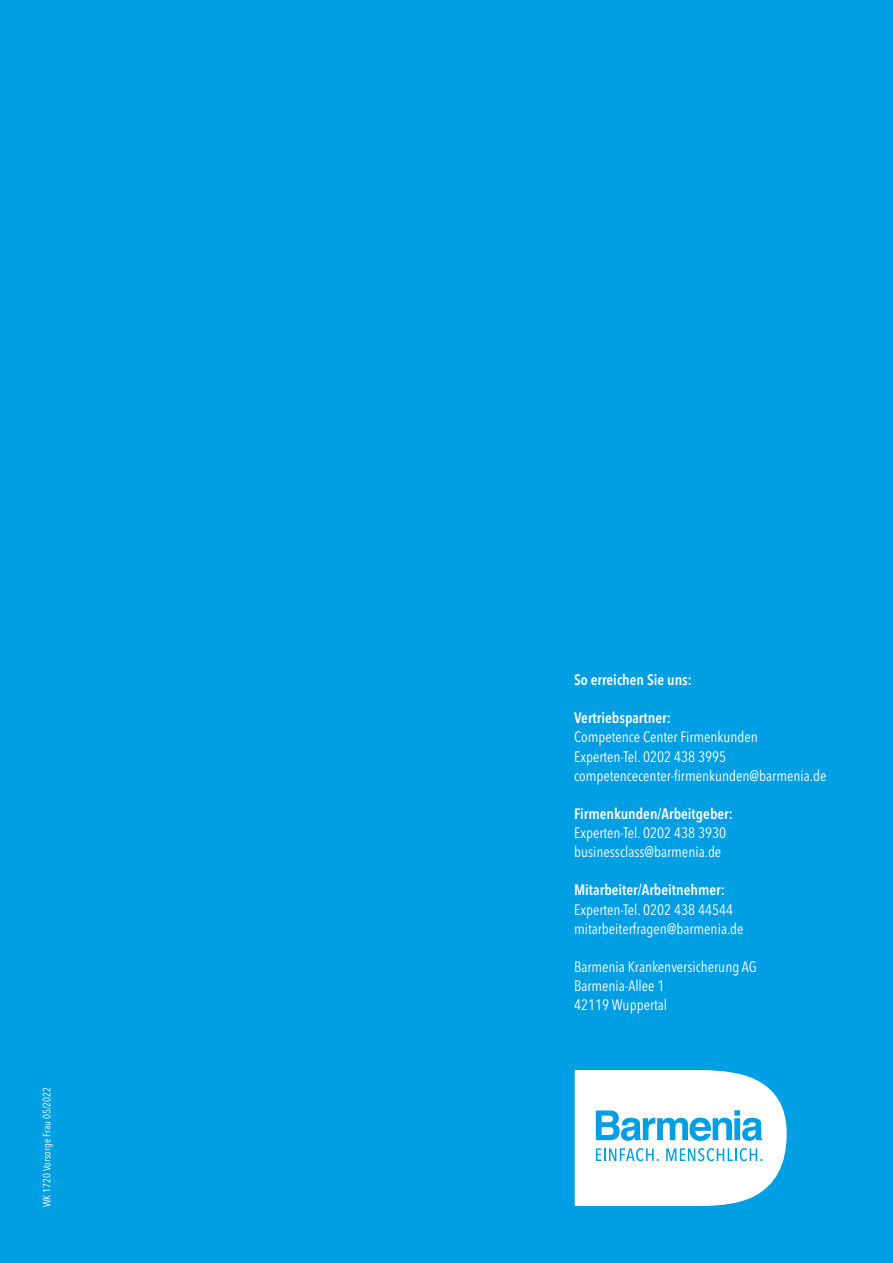
<style>
.page{position:relative;width:893px;height:1263px;background:#009ee3}
.page>*{position:absolute;margin:0;border:0;box-sizing:border-box;transform-origin:0 0}
.t1{font:condensed 15px/19.2px "Avenir Next LT Pro";color:#fff}
.t2{font:600 condensed 15px "Avenir Next LT Pro";color:#fff}
.t3{font:condensed 10.5px "Avenir Next LT Pro";color:#fff}
</style>
<div class="page">
<svg style="left:575px;top:1070px;width:212px;height:136px;background:#d2edfa"></svg>
<p class="t3" style="left:40px;top:1207px;width:122px;rotate:-90deg">WK 1720 Vorsorge Frau 05/2022</p>
<p class="t2" style="left:574px;top:670px;width:120px">So erreichen Sie uns:</p>
<p class="t2" style="left:574px;top:709px;width:98px">Vertriebspartner:</p>
<p class="t1" style="left:574px;top:727px;width:254px">Competence Center Firmenkunden<br>Experten-Tel. 0202 438 3995 competencecenter-firmenkunden@barmenia.de</p>
<p class="t2" style="left:574px;top:804px;width:160px">Firmenkunden/Arbeitgeber:</p>
<p class="t1" style="left:574px;top:823px;width:154px">Experten-Tel. 0202 438 3930 businessclass@barmenia.de</p>
<p class="t2" style="left:574px;top:881px;width:152px">Mitarbeiter/Arbeitnehmer:</p>
<p class="t1" style="left:574px;top:900px;width:171px">Experten-Tel. 0202 438 44544 mitarbeiterfragen@barmenia.de</p>
<p class="t1" style="left:574px;top:957px;width:184px">Barmenia Krankenversicherung AG<br>Barmenia-Allee 1<br>42119 Wuppertal</p>
</div>
